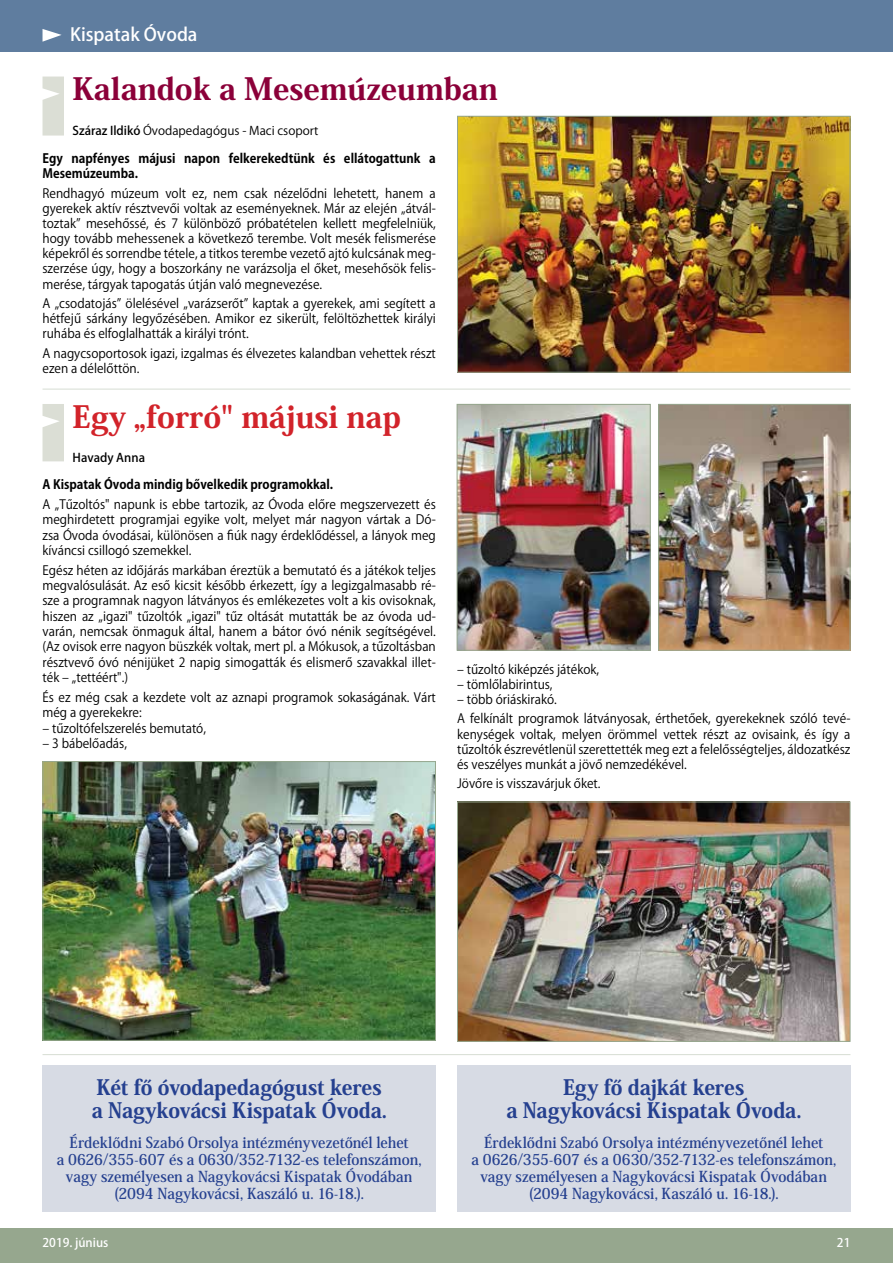
<style>
.page{position:relative;width:893px;height:1263px;background:#fff}
.page>*{position:absolute;margin:0;border:0;box-sizing:border-box;transform-origin:0 0}
.t1{font:800 30.3px "Koz Min Pr 6 N";color:#8b0039}
.t2{font:800 30.3px "Koz Min Pr 6 N";color:#d2232a}
.t3{font:800 21px/23.1px "Koz Min Pr 6 N";letter-spacing:-.005em;color:#25408f;text-align:center;scale:.95 1}
.t4{font:500 18px "Koz Go Pr 6 N";color:#fff}
.t5{font:700 15px/17.1px "Koz Min Pr 6 N";color:#25408f;text-align:center;scale:.94 1}
.t6{font:12.75px/15.1px "Koz Go Pr 6 N";color:#000;text-align:justify;scale:.95 1}
.t7{font:700 12.75px/15.1px "Koz Go Pr 6 N";color:#000;scale:.95 1}
.t8{font:12px "Koz Go Pr 6 N";color:#000}
.t9{font:500 12px "Koz Go Pr 6 N";color:#fff}
.t10{font:500 12px "Koz Go Pr 6 N";color:#000}
.s1{font-weight:500}
</style>
<div class="page">
<div style="left:0;top:0;width:893px;height:51px;background:#5f7d9f"></div>
<svg style="left:43px;top:29px;width:19px;height:13px"></svg>
<div style="left:0;top:1229px;width:893px;height:34px;background:#96a78e"></div>
<div style="left:457px;top:1066px;width:393px;height:146px;background:#d7dbe4"></div>
<div style="left:43px;top:1066px;width:393px;height:146px;background:#d7dbe4"></div>
<svg style="left:43px;top:77px;width:21px;height:59px"></svg>
<svg style="left:43px;top:404px;width:21px;height:57px"></svg>
<img style="left:459px;top:118px;width:389px;height:253px">
<div style="left:457px;top:116px;width:393px;height:257px;border:1px solid #96a78e"></div>
<hr style="left:43px;top:389px;width:807px;height:1px;background:#96a78e">
<img style="left:459px;top:803px;width:389px;height:237px">
<div style="left:457px;top:801px;width:393px;height:241px;border:1px solid #96a78e"></div>
<img style="left:660px;top:406px;width:188px;height:243px">
<div style="left:658px;top:404px;width:192px;height:247px;border:1px solid #96a78e"></div>
<img style="left:45px;top:763px;width:389px;height:276px">
<div style="left:43px;top:761px;width:393px;height:280px;border:1px solid #96a78e"></div>
<img style="left:459px;top:406px;width:190px;height:243px">
<div style="left:457px;top:404px;width:194px;height:247px;border:1px solid #96a78e"></div>
<hr style="left:43px;top:1054px;width:807px;height:1px;background:#96a78e">
<h3 class="t4" style="left:70px;top:25px;width:129px">Kispatak Óvoda</h3>
<h1 class="t1" style="left:73px;top:72px;width:427px">Kalandok a Mesemúzeumban</h1>
<p class="t8" style="left:73px;top:124px;width:247px"><span class="s1">Száraz Ildikó</span> Óvodapedagógus - Maci csoport</p>
<p class="t7" style="left:43px;top:151px;width:416px">Egy napfényes májusi napon felkerekedtünk és ellátogattunk a<br>Mesemúzeumba.</p>
<p class="t6" style="left:43px;top:186px;width:416px">Rendhagyó múzeum volt ez, nem csak nézelődni lehetett, hanem a gyerekek aktív résztvevői voltak az eseményeknek. Már az elején „átvál&shy;toztak” mesehőssé, és 7 különböző próbatételen kellett megfelelniük, hogy tovább mehessenek a következő terembe. Volt mesék felismerése képekről és sorrendbe tétele, a titkos terembe vezető ajtó kulcsának meg&shy;szerzése úgy, hogy a boszorkány ne varázsolja el őket, mesehősök felis&shy;merése, tárgyak tapogatás útján való megnevezése.</p>
<p class="t6" style="left:43px;top:296px;width:416px">A „csodatojás” ölelésével „varázserőt” kaptak a gyerekek, ami segített a hétfejű sárkány legyőzésében. Amikor ez sikerült, felöltözhettek királyi ruhába és elfoglalhatták a királyi trónt.</p>
<p class="t6" style="left:43px;top:345px;width:416px">A nagycsoportosok igazi, izgalmas és élvezetes kalandban vehettek részt ezen a délelőttön.</p>
<h1 class="t2" style="left:73px;top:399px;width:330px">Egy „forró" májusi nap</h1>
<p class="t10" style="left:73px;top:451px;width:74px">Havady Anna</p>
<p class="t7" style="left:43px;top:477px;width:307px">A Kispatak Óvoda mindig bővelkedik programokkal.</p>
<p class="t6" style="left:43px;top:497px;width:416px">A „Tűzoltós" napunk is ebbe tartozik, az Óvoda előre megszervezett és meghirdetett programjai egyike volt, melyet már nagyon vártak a Dó&shy;zsa Óvoda óvodásai, különösen a fiúk nagy érdeklődéssel, a lányok meg kíváncsi csillogó szemekkel.</p>
<p class="t6" style="left:43px;top:562px;width:416px">Egész héten az időjárás markában éreztük a bemutató és a játékok teljes megvalósulását. Az eső kicsit később érkezett, így a legizgalmasabb ré&shy;sze a programnak nagyon látványos és emlékezetes volt a kis ovisoknak, hiszen az „igazi" tűzoltók „igazi" tűz oltását mutatták be az óvoda ud&shy;varán, nemcsak önmaguk által, hanem a bátor óvó nénik segítségével. (Az ovisok erre nagyon büszkék voltak, mert pl. a Mókusok, a tűzoltásban résztvevő óvó nénijüket 2 napig simogatták és elismerő szavakkal illet&shy;ték – „tettéért".)</p>
<p class="t6" style="left:43px;top:690px;width:416px">És ez még csak a kezdete volt az aznapi programok sokaságának. Várt még a gyerekekre:</p>
<p class="t6" style="left:43px;top:720px;width:174px">– tűzoltófelszerelés bemutató,</p>
<p class="t6" style="left:43px;top:736px;width:90px">– 3 bábelőadás,</p>
<p class="t6" style="left:457px;top:662px;width:151px">– tűzoltó kiképzés játékok,</p>
<p class="t6" style="left:457px;top:677px;width:102px">– tömlőlabirintus,</p>
<p class="t6" style="left:457px;top:690px;width:416px;line-height:19.4px">– több óriáskirakó.<br>A felkínált programok látványosak, érthetőek, gyerekeknek szóló tevé-</p>
<p class="t6" style="left:457px;top:726px;width:416px">kenységek voltak, melyen örömmel vettek részt az ovisaink, és így a tűzoltók észrevétlenül szerettették meg ezt a felelősségteljes, áldozatkész és veszélyes munkát a jövő nemzedékével.</p>
<p class="t6" style="left:457px;top:776px;width:152px">Jövőre is visszavárjuk őket.</p>
<h2 class="t3" style="left:92px;top:1076px;width:312px;text-align:left">Két fő óvodapedagógust keres a Nagykovácsi Kispatak Óvoda.</h2>
<p class="t5" style="left:57px;top:1134px;width:390px">Érdeklődni Szabó Orsolya intézményvezetőnél lehet<br>a 0626/355-607 és a 0630/352-7132-es telefonszámon, vagy személyesen a Nagykovácsi Kispatak Óvodában (2094 Nagykovácsi, Kaszáló u. 16-18.).</p>
<h2 class="t3" style="left:506px;top:1076px;width:312px">Egy fő dajkát keres<br>a Nagykovácsi Kispatak Óvoda.</h2>
<p class="t5" style="left:471px;top:1134px;width:390px">Érdeklődni Szabó Orsolya intézményvezetőnél lehet<br>a 0626/355-607 és a 0630/352-7132-es telefonszámon, vagy személyesen a Nagykovácsi Kispatak Óvodában (2094 Nagykovácsi, Kaszáló u. 16-18.).</p>
<p class="t9" style="left:43px;top:1236px;width:67px">2019. június</p>
<p class="t9" style="left:837px;top:1236px;width:15px">21</p>
</div>
